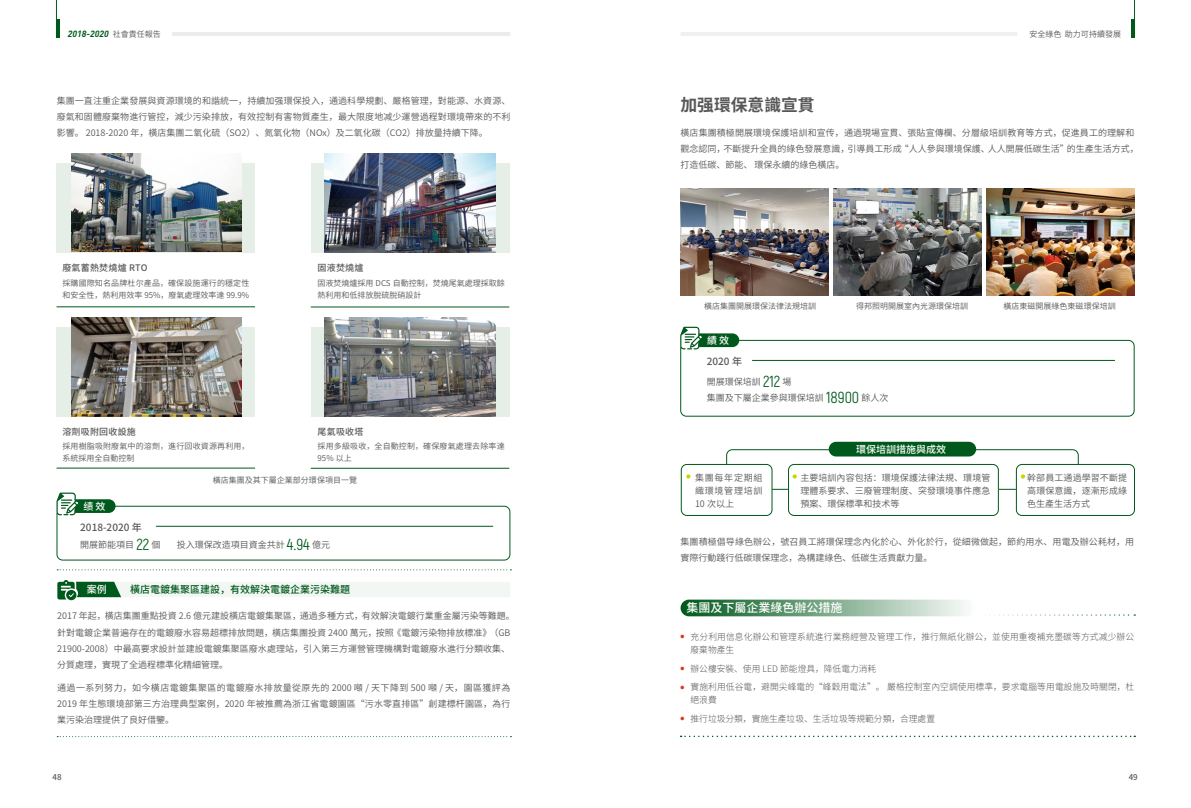
<style>
.page{position:relative;width:1191px;height:808px;background:#fff}
.page>*{position:absolute;margin:0;border:0;box-sizing:border-box;transform-origin:0 0}
.t1{font:700 16.7px "Source Han Sans CN";color:#595757}
.t2{font:500 12px "Source Han Sans CN";color:#fff}
.t3{font:500 10px "Source Han Sans CN";color:#00591c}
.t4{font:500 10px "Source Han Sans CN";color:#595757}
.t5{font:500 10px "Source Han Sans CN";color:#fff}
.t6{font:9px/16px "Source Han Sans CN";color:#595757;text-align:justify}
.t7{font:300 9px/13px "Source Han Sans CN";letter-spacing:.01em;color:#595757}
.t8{font:500 9px "Source Han Sans CN";letter-spacing:.025em;color:#595757}
.t9{font:italic 700 9px "DIN";color:#00591c}
.t10{font:8px/12px "Source Han Sans CN";letter-spacing:.02em;color:#595757}
.t11{font:8px/12px "Source Han Sans CN";color:#595757}
.t12{font:500 8px "Source Han Sans CN";color:#595757}
.s1{font-family:"Source Han Sans CN";font-weight:400;font-style:normal;font-size:8px;color:#595757}
.s2{font-family:"Akrobat";font-size:16px;color:#00591c}
</style>
<div class="page">
<hr style="left:56px;top:0;width:1px;height:38px;background:#00591c">
<hr style="left:57px;top:19px;width:3px;height:19px;background:#00591c">
<hr style="left:1134px;top:0;width:1px;height:38px;background:#00591c">
<svg style="left:1131px;top:19px;width:3px;height:19px"></svg>
<hr style="left:172px;top:32px;width:338px;height:4px;background:#ececec">
<hr style="left:680px;top:32px;width:337px;height:4px;background:#f0f0f0">
<svg style="left:57px;top:580px;width:453px;height:20px"></svg>
<svg style="left:57px;top:736px;width:454px;height:1px"></svg>
<svg style="left:57px;top:569px;width:454px;height:1px"></svg>
<div style="left:57px;top:163px;width:198px;height:89px;background:#e6eee8"></div>
<div style="left:57px;top:327px;width:198px;height:89px;background:#e6eee8"></div>
<img style="left:71px;top:153px;width:171px;height:99px">
<img style="left:71px;top:317px;width:171px;height:99px">
<hr style="left:57px;top:306px;width:198px;height:1px;background:#00591c">
<hr style="left:57px;top:468px;width:198px;height:1px;background:#00591c">
<svg style="left:311px;top:163px;width:198px;height:89px;background:#e1e9e4"></svg>
<svg style="left:311px;top:327px;width:198px;height:89px;background:#dee5e0"></svg>
<img style="left:325px;top:153px;width:170px;height:99px">
<img style="left:325px;top:317px;width:170px;height:99px">
<hr style="left:311px;top:307px;width:198px;height:1px;background:#00591c">
<hr style="left:311px;top:468px;width:198px;height:1px;background:#00591c">
<img style="left:680px;top:188px;width:148px;height:108px">
<img style="left:833px;top:188px;width:148px;height:108px">
<img style="left:987px;top:188px;width:147px;height:108px">
<div style="left:680px;top:600px;width:295px;height:16px;background:linear-gradient(to right,#00591c,#fcfcfc);border-radius:8px"></div>
<svg style="left:994px;top:614px;width:141px;height:2px"></svg>
<svg style="left:680px;top:736px;width:455px;height:1px"></svg>
<div style="left:681px;top:464px;width:91px;height:52px;border:1px solid #00591c;border-radius:6px"></div>
<div style="left:1016px;top:464px;width:119px;height:52px;border:1px solid #00591c;border-radius:6px"></div>
<div style="left:788px;top:464px;width:211px;height:52px;border:1px solid #00591c;border-radius:6px"></div>
<svg style="left:772px;top:489px;width:17px;height:1px"></svg>
<svg style="left:999px;top:489px;width:17px;height:1px"></svg>
<svg style="left:725px;top:449px;width:354px;height:16px"></svg>
<div style="left:828px;top:442px;width:148px;height:14px;background:#00591c;border-radius:7px"></div>
<svg style="left:686px;top:474px;width:4px;height:5px"></svg>
<svg style="left:792px;top:474px;width:5px;height:5px"></svg>
<svg style="left:1020px;top:474px;width:5px;height:5px"></svg>
<svg style="left:56px;top:493px;width:455px;height:68px"></svg>
<svg style="left:680px;top:327px;width:455px;height:90px"></svg>
<p class="t9" style="left:68px;top:28px;width:94px">2018-2020 <span class="s1">社會責任報告</span></p>
<p class="t6" style="left:57px;top:93px;width:455px">集團一直注重企業發展與資源環境的和諧統一，持續加强環保投入，通過科學規劃、嚴格管理，對能源、水資源、廢氣和固體廢棄物進行管控，減少污染排放，有效控制有害物質產生，最大限度地减少運營過程對環境帶來的不利影響。 2018-2020 年，橫店集團二氧化硫（SO2）、氮氧化物（NOx）及二氧化碳（CO2）排放量持續下降。</p>
<p class="t8" style="left:62px;top:262px;width:87px">廢氣蓄熱焚燒爐 RTO</p>
<p class="t8" style="left:317px;top:263px;width:47px">固液焚燒爐</p>
<p class="t10" style="left:62px;top:277px;width:189px">採購國際知名品牌杜尔產品，確保設施運行的穩定性和安全性，熱利用效率 95%，廢氣處理效率達 99.9%</p>
<p class="t11" style="left:317px;top:277px;width:189px">固液焚燒爐採用 DCS 自動控制，焚燒尾氣處理採取餘熱利用和低排放脫硫脫硝設計</p>
<p class="t8" style="left:62px;top:427px;width:75px">溶劑吸附回收設施</p>
<p class="t8" style="left:317px;top:426px;width:47px">尾氣吸收塔</p>
<p class="t10" style="left:62px;top:440px;width:189px">採用樹脂吸附廢氣中的溶劑，進行回收資源再利用，系統採用全自動控制</p>
<p class="t10" style="left:317px;top:440px;width:189px">採用多級吸收，全自動控制，確保廢氣處理去除率達<br>95% 以上</p>
<p class="t5" style="left:83px;top:500px;width:24px">绩 效</p>
<p class="t4" style="left:80px;top:521px;width:63px">2018-2020 年</p>
<p class="t11" style="left:213px;top:475px;width:145px">橫店集團及其下屬企業部分環保項目一覽</p>
<p class="t6" style="left:80px;top:536px;width:82px">開展節能項目 <span class="s2">22</span> 個</p>
<p class="t6" style="left:177px;top:536px;width:155px">投入環保改造項目資金共計 <span class="s2">4.94</span> 億元</p>
<p class="t5" style="left:87px;top:584px;width:21px">案例</p>
<p class="t3" style="left:130px;top:584px;width:221px">橫店電鍍集聚區建設，有效解決電鍍企業污染難題</p>
<p class="t6" style="left:57px;top:608px;width:459px;text-align:left">2017 年起，橫店集團重點投資 2.6 億元建設橫店電鍍集聚區，通過多種方式，有效解決電鍍行業重金屬污染等難題。針對電鍍企業普遍存在的電鍍廢水容易超標排放問題，橫店集團投資 2400 萬元，按照《電鍍污染物排放標准》（GB 21900-2008）中最高要求設計並建設電鍍集聚區廢水處理站，引入第三方運營管理機構對電鍍廢水進行分類收集、分質處理，實現了全過程標準化精細管理。</p>
<p class="t6" style="left:57px;top:680px;width:454px">通過一系列努力，如今橫店電鍍集聚區的電鍍廢水排放量從原先的 2000 噸 / 天下降到 500 噸 / 天，園區獲評為2019 年生態環境部第三方治理典型案例，2020 年被推薦為浙江省電鍍園區“污水零直排區”創建標杆園區，為行業污染治理提供了良好借鑒。</p>
<p class="t11" style="left:1029px;top:28px;width:93px">安全綠色 助力可持續發展</p>
<h1 class="t1" style="left:680px;top:96px;width:135px">加强環保意識宣貫</h1>
<p class="t6" style="left:680px;top:125px;width:460px;text-align:left">橫店集團積極開展環境保護培訓和宣传，通過現場宣貫、張貼宣傳欄、分層級培訓教育等方式，促進員工的理解和觀念認同，不斷提升全員的綠色發展意識，引導員工形成“人人參與環境保護、人人開展低碳生活”的生產生活方式，打造低碳、節能、 環保永續的綠色橫店。</p>
<p class="t11" style="left:856px;top:300px;width:113px">得邦照明開展室內光源環保培訓</p>
<p class="t11" style="left:704px;top:300px;width:113px">橫店集團開展環保法律法規培訓</p>
<p class="t11" style="left:1003px;top:300px;width:113px">橫店東磁開展綠色東磁環保培訓</p>
<p class="t5" style="left:707px;top:335px;width:24px">績 效</p>
<p class="t4" style="left:707px;top:355px;width:37px">2020 年</p>
<p class="t6" style="left:707px;top:373px;width:183px">開展環保培訓 <span class="s2">212</span> 場<br>集團及下屬企業參與環保培訓 <span class="s2">18900</span> 餘人次</p>
<p class="t6" style="left:695px;top:471px;width:69px;line-height:13px">集團每年定期組織環境管理培訓10 次以上</p>
<p class="t5" style="left:856px;top:443px;width:91px">環保培訓措施與成效</p>
<p class="t6" style="left:800px;top:471px;width:191px;line-height:13px">主要培訓內容包括：環境保護法律法規、環境管理體系要求、三廢管理制度、突發環境事件應急預案、環保標準和技术等</p>
<p class="t6" style="left:1027px;top:471px;width:101px;line-height:13px">幹部員工通過學習不斷提高環保意識，逐漸形成綠色生產生活方式</p>
<p class="t6" style="left:680px;top:534px;width:455px">集團積極倡导綠色辦公，號召員工將環保理念內化於心、外化於行，從細微做起，節約用水、用電及辦公耗材，用實際行動踐行低碳環保理念，為構建綠色、低碳生活貢獻力量。</p>
<h2 class="t2" style="left:686px;top:601px;width:157px">集團及下屬企業綠色辦公措施</h2>
<p class="t7" style="left:690px;top:630px;width:445px;text-indent:-10px"><sup>●</sup> 充分利用信息化辦公和管理系統進行業務經營及管理工作，推行無紙化辦公，並使用重複補充墨碳等方式减少辦公廢棄物產生</p>
<p class="t7" style="left:680px;top:662px;width:197px"><sup>●</sup> 辦公樓安裝、使用 LED 節能燈具，降低電力消耗</p>
<p class="t7" style="left:690px;top:681px;width:445px;text-indent:-10px"><sup>●</sup> 實施利用低谷電，避開尖峰電的“峰穀用電法”。嚴格控制室內空調使用標準，要求電腦等用電設施及時關閉，杜絕浪費</p>
<p class="t7" style="left:680px;top:712px;width:256px"><sup>●</sup> 推行垃圾分類，實施生產垃圾、生活垃圾等規範分類，合理處置</p>
<p class="t12" style="left:53px;top:772px;width:11px">48</p>
<p class="t12" style="left:1128px;top:772px;width:11px">49</p>
</div>
